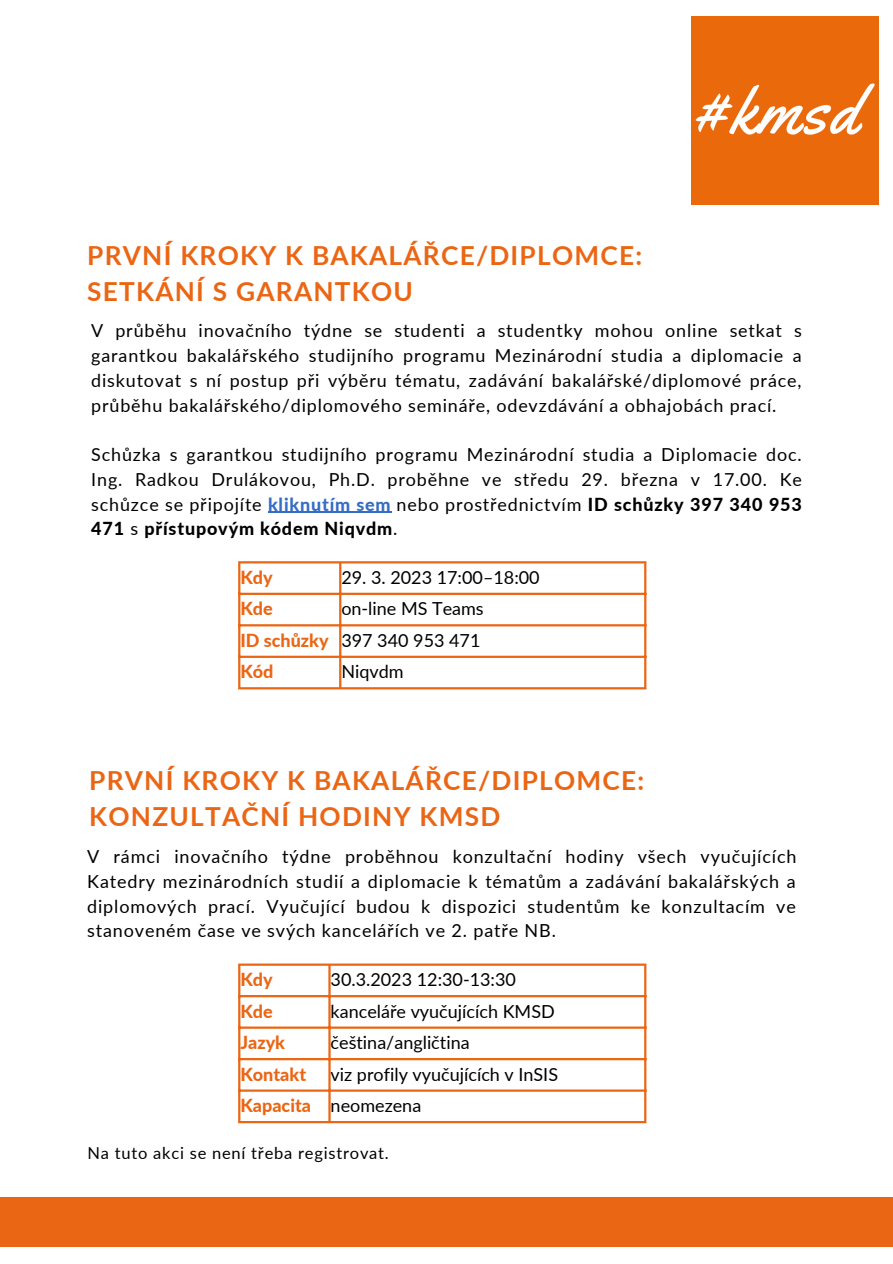
<style>
.page{position:relative;width:893px;height:1264px;background:#fff}
.page>*{position:absolute;margin:0;border:0;box-sizing:border-box;transform-origin:0 0}
.t1{font:700 26.25px/36px "Lato";letter-spacing:.045em;color:#eb6614}
.t2{font:18px/24.8px "Lato";letter-spacing:.045em;color:#000;text-align:justify}
.t3{font:18px/31.5px "Lato";color:#000}
.t4{font:800 18px "Lato";color:#eb6614}
.t5{font:16.5px "Lato";letter-spacing:.045em;color:#000}
.s1{font-weight:800;color:#356dc5}
.s2{font-weight:800}
.s3{font-weight:800;color:#eb6614}
</style>
<div class="page">
<div style="left:0;top:1197px;width:892px;height:49px;background:#eb6614"></div>
<img style="left:691px;top:17px;width:187px;height:187px">
<hr style="left:268px;top:511px;width:123px;height:2px;background:#356dc5">
<hr style="left:238px;top:965px;width:2px;height:155px;background:#eb6614">
<hr style="left:328px;top:965px;width:2px;height:155px;background:#eb6614">
<hr style="left:644px;top:965px;width:2px;height:155px;background:#eb6614">
<hr style="left:238px;top:963px;width:408px;height:2px;background:#eb6614">
<hr style="left:238px;top:995px;width:408px;height:2px;background:#eb6614">
<hr style="left:238px;top:1026px;width:408px;height:2px;background:#eb6614">
<hr style="left:238px;top:1057px;width:408px;height:3px;background:#eb6614">
<hr style="left:238px;top:1089px;width:408px;height:2px;background:#eb6614">
<hr style="left:238px;top:1120px;width:408px;height:3px;background:#eb6614">
<hr style="left:238px;top:563px;width:2px;height:124px;background:#eb6614">
<hr style="left:339px;top:563px;width:2px;height:124px;background:#eb6614">
<hr style="left:644px;top:563px;width:2px;height:124px;background:#eb6614">
<hr style="left:238px;top:561px;width:408px;height:2px;background:#eb6614">
<hr style="left:238px;top:592px;width:408px;height:3px;background:#eb6614">
<hr style="left:238px;top:624px;width:408px;height:2px;background:#eb6614">
<hr style="left:238px;top:655px;width:408px;height:3px;background:#eb6614">
<hr style="left:238px;top:687px;width:408px;height:2px;background:#eb6614">
<h1 class="t1" style="left:87px;top:236px;width:556px">PRVNÍ KROKY K BAKALÁŘCE/DIPLOMCE:<br>SETKÁNÍ S GARANTKOU</h1>
<p class="t2" style="left:91px;top:318px;width:712px">V průběhu inovačního týdne se studenti a studentky mohou online setkat s garantkou bakalářského studijního programu Mezinárodní studia a diplomacie a diskutovat s ní postup při výběru tématu, zadávání bakalářské/diplomové práce, průběhu bakalářského/diplomového semináře, odevzdávání a obhajobách prací.</p>
<p class="t2" style="left:91px;top:441px;width:712px">Schůzka s garantkou studijního programu Mezinárodní studia a Diplomacie doc.<br>Ing. Radkou Drulákovou, Ph.D. proběhne ve středu 29. března v 17.00. Ke schůzce se připojíte <span class="s1">kliknutím sem</span> nebo prostřednictvím <span class="s2">ID schůzky 397 340 953<br>471</span> s <span class="s2">přístupovým kódem Niqvdm</span>.</p>
<p class="t4" style="left:240px;top:566px;width:34px">Kdy</p>
<p class="t3" style="left:341px;top:561px;width:200px">29. 3. 2023 17:00–18:00</p>
<p class="t4" style="left:240px;top:597px;width:34px">Kde</p>
<p class="t3" style="left:240px;top:592px;width:245px;text-indent:101px">on-line MS Teams<br><span class="s3">ID schůzky</span> 397 340 953 471<br><span class="s3">Kód</span></p>
<p class="t2" style="left:341px;top:659px;width:64px">Niqvdm</p>
<h1 class="t1" style="left:89px;top:761px;width:556px">PRVNÍ KROKY K BAKALÁŘCE/DIPLOMCE:<br>KONZULTAČNÍ HODINY KMSD</h1>
<p class="t2" style="left:87px;top:843px;width:710px">V rámci inovačního týdne proběhnou konzultační hodiny všech vyučujících Katedry mezinárodních studií a diplomacie k tématům a zadávání bakalářských a diplomových prací. Vyučující budou k dispozici studentům ke konzultacím ve stanoveném čase ve svých kancelářích ve 2. patře NB.</p>
<p class="t4" style="left:240px;top:968px;width:34px">Kdy</p>
<p class="t3" style="left:330px;top:963px;width:187px">30.3.2023 12:30-13:30</p>
<p class="t4" style="left:240px;top:999px;width:34px">Kde</p>
<p class="t3" style="left:330px;top:994px;width:226px">kanceláře vyučujících KMSD</p>
<p class="t4" style="left:240px;top:1031px;width:46px">Jazyk</p>
<p class="t3" style="left:330px;top:1026px;width:140px">čeština/angličtina</p>
<p class="t4" style="left:240px;top:1062px;width:67px">Kontakt</p>
<p class="t3" style="left:240px;top:1057px;width:319px;text-indent:90px">viz profily vyučujících v InSIS<br><span class="s3">Kapacita</span> neomezena</p>
<p class="t5" style="left:87px;top:1142px;width:303px">Na tuto akci se není třeba registrovat.</p>
</div>
